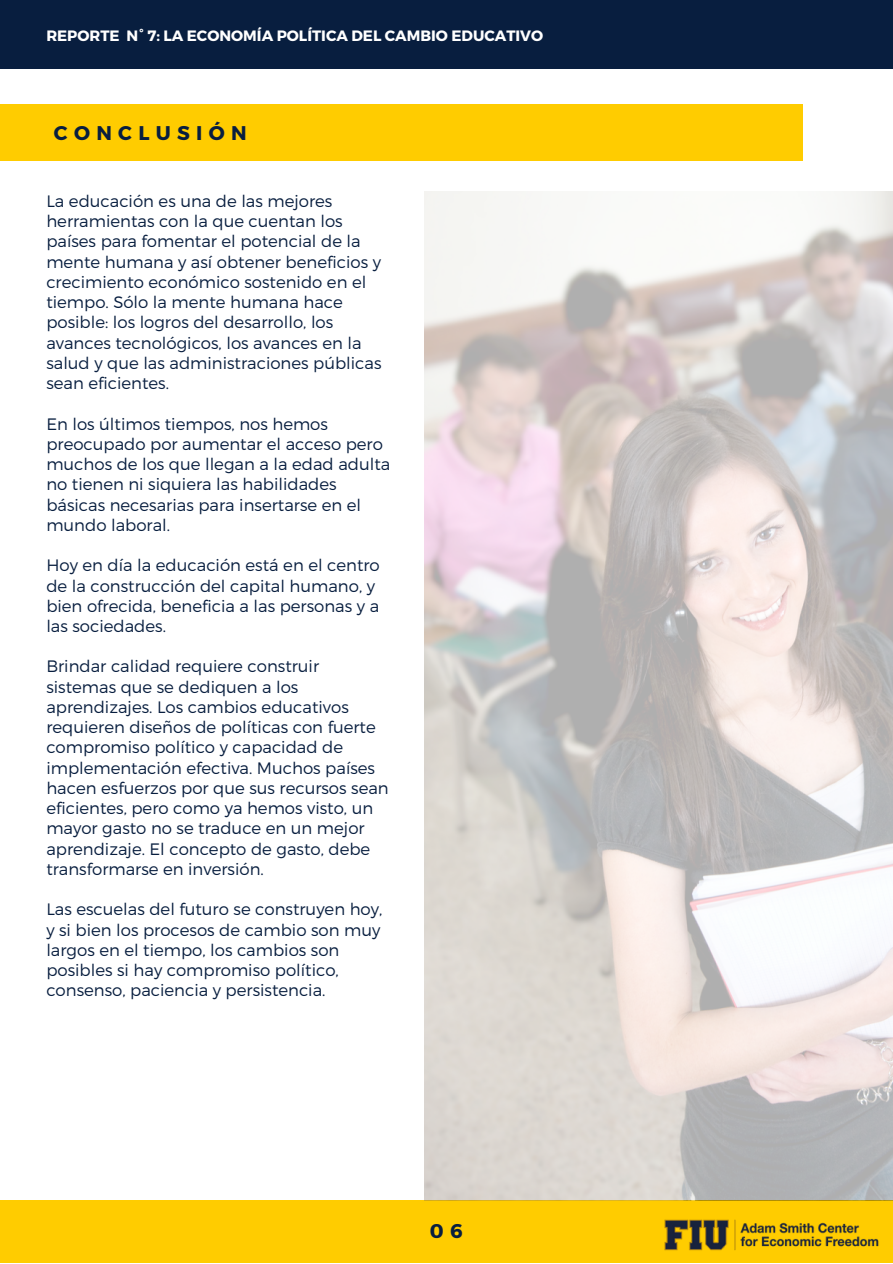
<style>
.page{position:relative;width:893px;height:1264px;background:#fff}
.page>*{position:absolute;margin:0;border:0;box-sizing:border-box;transform-origin:0 0}
.t1{font:700 19.8px "Montserrat";letter-spacing:.32em;color:#081e3f}
.t2{font:300 16.5px/20.2px "Montserrat";color:#081e3f}
.t3{font:700 15px "Montserrat";color:#fff}
</style>
<div class="page">
<div style="left:0;top:0;width:892px;height:69px;background:#081e3f"></div>
<div style="left:0;top:1200px;width:892px;height:62px;background:#fc0"></div>
<div style="left:0;top:104px;width:803px;height:56px;background:#fc0"></div>
<img style="left:424px;top:191px;width:468px;height:1009px">
<img style="left:664px;top:1219px;width:215px;height:32px">
<p class="t3" style="left:46px;top:26px;width:498px">REPORTE N° 7: LA ECONOMÍA POLÍTICA DEL CAMBIO EDUCATIVO</p>
<p class="t1" style="left:54px;top:120px;width:194px">CONCLUSIÓN</p>
<p class="t2" style="left:46px;top:190px;width:336px">La educación es una de las mejores herramientas con la que cuentan los países para fomentar el potencial de la mente humana y así obtener beneficios y crecimiento económico sostenido en el tiempo. Sólo la mente humana hace posible: los logros del desarrollo, los avances tecnológicos, los avances en la salud y que las administraciones públicas sean eficientes.</p>
<p class="t2" style="left:46px;top:413px;width:345px">En los últimos tiempos, nos hemos preocupado por aumentar el acceso pero muchos de los que llegan a la edad adulta no tienen ni siquiera las habilidades básicas necesarias para insertarse en el mundo laboral.</p>
<p class="t2" style="left:46px;top:554px;width:335px">Hoy en día la educación está en el centro de la construcción del capital humano, y bien ofrecida, beneficia a las personas y a las sociedades.</p>
<p class="t2" style="left:46px;top:655px;width:344px">Brindar calidad requiere construir sistemas que se dediquen a los aprendizajes. Los cambios educativos requieren diseños de políticas con fuerte compromiso político y capacidad de implementación efectiva. Muchos países hacen esfuerzos por que sus recursos sean eficientes, pero como ya hemos visto, un mayor gasto no se traduce en un mejor aprendizaje. El concepto de gasto, debe transformarse en inversión.</p>
<p class="t2" style="left:46px;top:898px;width:337px">Las escuelas del futuro se construyen hoy, y si bien los procesos de cambio son muy largos en el tiempo, los cambios son posibles si hay compromiso político, consenso, paciencia y persistencia.</p>
<p class="t1" style="left:430px;top:1218px;width:34px">0 6</p>
</div>
